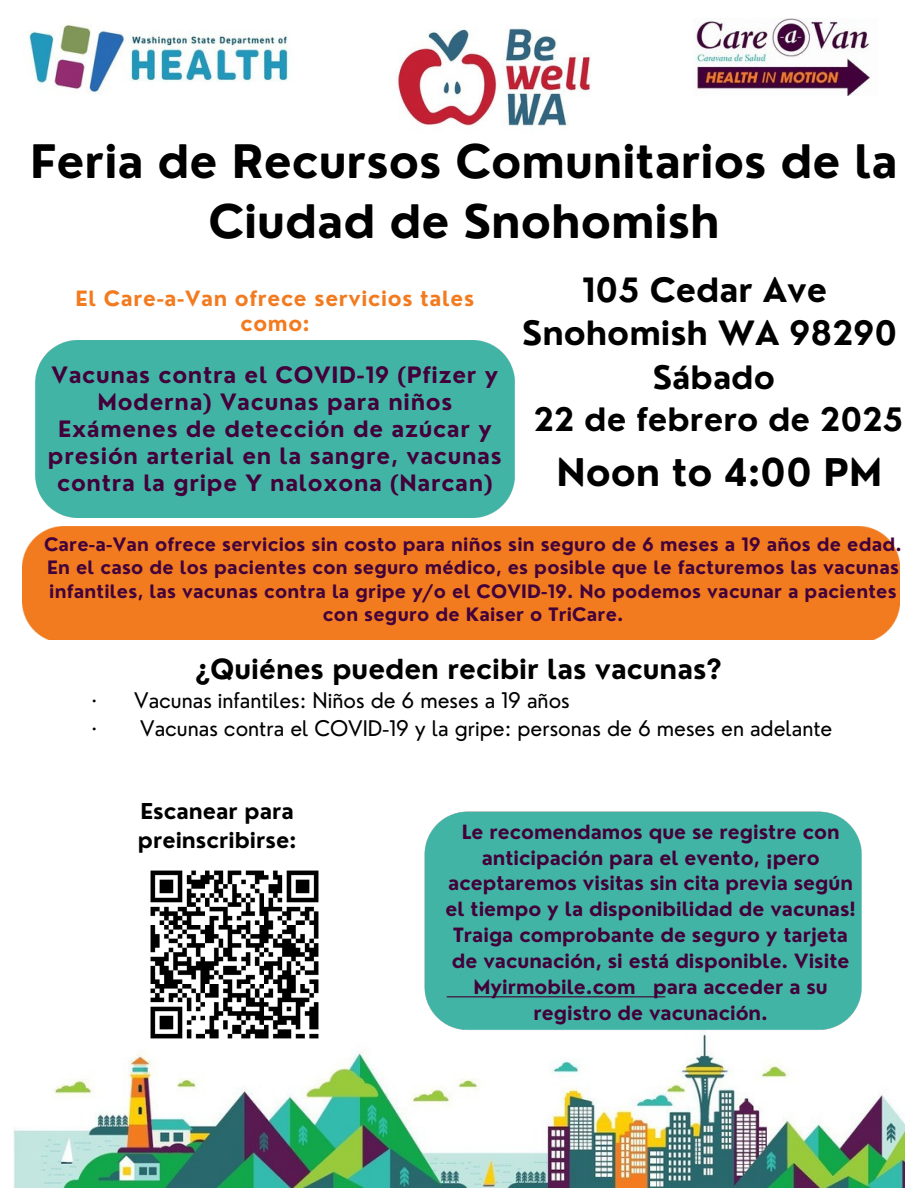
<style>
.page{position:relative;width:918px;height:1188px;background:#fff}
.page>*{position:absolute;margin:0;border:0;box-sizing:border-box;transform-origin:0 0}
.t1{font:700 45px/59.7px "Nourd";color:#000;text-align:center}
.t2{font:700 37.2px "Nourd";color:#000}
.t3{font:700 32.7px/42.8px "Nourd";color:#000;text-align:center}
.t4{font:700 31.5px/41.7px "Nourd";color:#000;text-align:center}
.t5{font:700 27px "Nourd";color:#000}
.t6{font:700 22.05px/27px "Nourd";letter-spacing:.035em;color:#42013a;text-align:center}
.t7{font:700 21.3px/28.2px "Nourd";color:#000}
.t8{font:21px/28.2px "Nourd";color:#000}
.t9{font:700 20.55px/24.8px "Nourd";letter-spacing:.035em;color:#f27b1f;text-align:center}
.t10{font:700 19.2px/25.8px "Nourd";color:#42013a;text-align:center}
.t11{font:700 18px/23.7px "Nourd";letter-spacing:.015em;color:#42013a;text-align:center}
</style>
<div class="page">
<img style="left:695px;top:19px;width:176px;height:76px">
<div style="left:35px;top:341px;width:480px;height:176px;background:#41b4a5"></div>
<img style="left:28px;top:24px;width:260px;height:70px">
<div style="left:23px;top:526px;width:876px;height:114px;background:#f27b1f"></div>
<img style="left:397px;top:28px;width:194px;height:98px">
<img style="left:13px;top:811px;width:892px;height:377px">
<img style="left:147px;top:867px;width:175px;height:175px">
<p class="t1" style="left:30px;top:132px;width:869px">Feria de Recursos Comunitarios de la<br>Ciudad de Snohomish</p>
<p class="t9" style="left:75px;top:286px;width:400px">El Care-a-Van ofrece servicios tales como:</p>
<p class="t6" style="left:48px;top:361px;width:455px">Vacunas contra el COVID-19 (Pfizer y Moderna) Vacunas para niños Exámenes de detección de azúcar y presión arterial en la sangre, vacunas contra la gripe Y naloxona (Narcan)</p>
<p class="t3" style="left:522px;top:269px;width:377px">105 Cedar Ave<br>Snohomish WA 98290</p>
<h3 class="t4" style="left:534px;top:357px;width:371px">Sábado<br>22 de febrero de 2025</h3>
<h2 class="t2" style="left:556px;top:449px;width:327px">Noon to 4:00 PM</h2>
<h1 class="t11" style="left:44px;top:532px;width:859px">Care-a-Van ofrece servicios sin costo para niños sin seguro de 6 meses a 19 años de edad.<br>En el caso de los pacientes con seguro médico, es posible que le facturemos las vacunas infantiles, las vacunas contra la gripe y/o el COVID-19. No podemos vacunar a pacientes con seguro de Kaiser o TriCare.</h1>
<h5 class="t5" style="left:196px;top:652px;width:527px">¿Quiénes pueden recibir las vacunas?</h5>
<h5 class="t8" style="left:91px;top:686px;width:9px">· ·</h5>
<p class="t8" style="left:134px;top:686px;width:700px">Vacunas infantiles: Niños de 6 meses a 19 años<br>Vacunas contra el COVID-19 y la gripe: personas de 6 meses en adelante</p>
<p class="t7" style="left:138px;top:797px;width:160px">Escanear para preinscribirse:</p>
<h3 class="t10" style="left:446px;top:819px;width:412px">Le recomendamos que se registre con anticipación para el evento, ¡pero aceptaremos visitas sin cita previa según el tiempo y la disponibilidad de vacunas!<br>Traiga comprobante de seguro y tarjeta de vacunación, si está disponible. Visite Myirmobile.com para acceder a su registro de vacunación.</h3>
</div>
